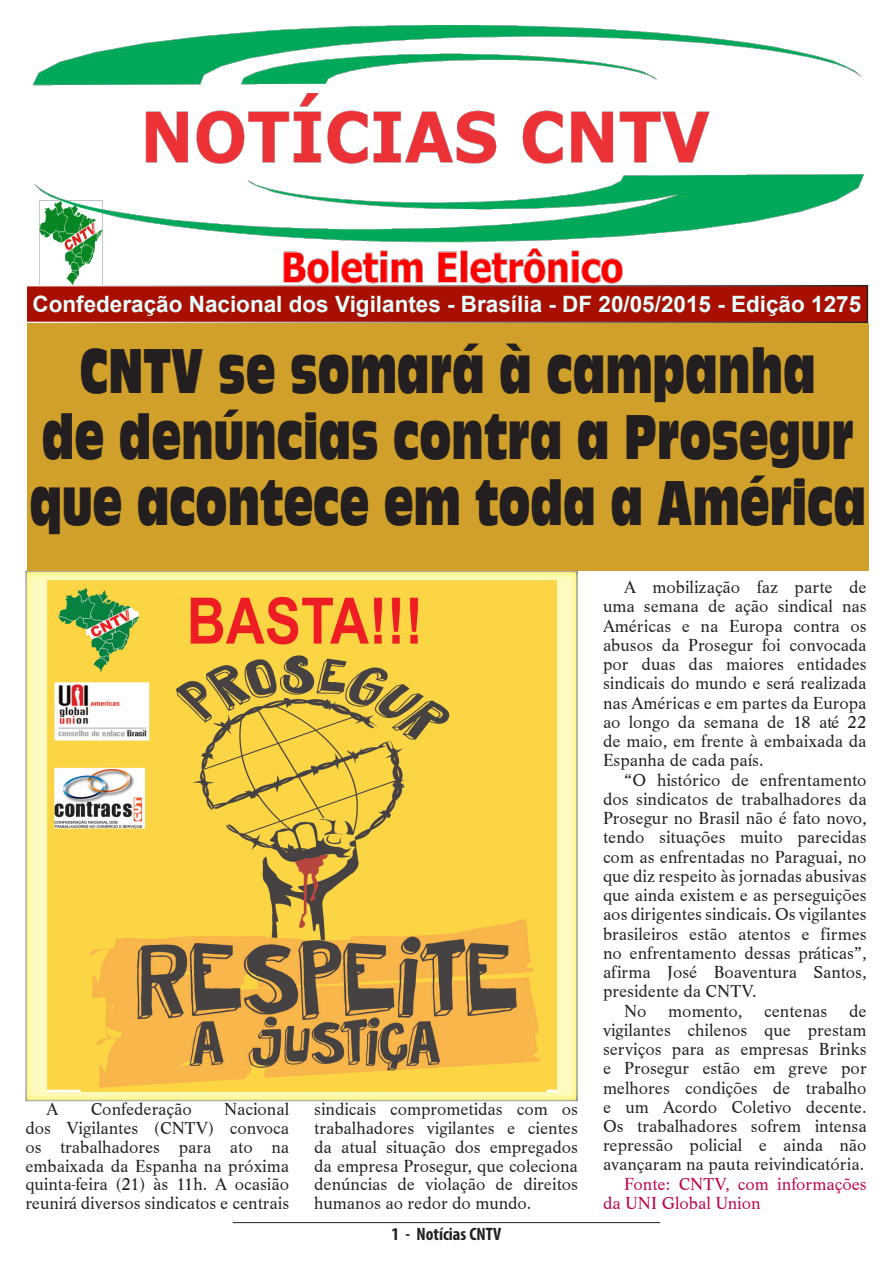
<style>
.page{position:relative;width:893px;height:1263px;background:#fff}
.page>*{position:absolute;margin:0;border:0;box-sizing:border-box;transform-origin:0 0}
.t1{font:58.65px/66px "Antique Olive Compact";color:#231f20;text-align:center;scale:.67 1}
.t2{font:700 22.5px "Arial";color:#e3ffff}
.t3{font:18px/19.2px "Life T";color:#231f20;text-align:justify}
.t4{font:18px/19.2px "Life T";color:#bc0250}
.Rodapé___À_esquerda{font:700 condensed 18px "Myriad Pro";color:#231f20}
</style>
<div class="page">
<hr style="left:233px;top:1222px;width:427px;height:1px;background:#231f20">
<div style="left:26px;top:286px;width:841px;height:36px;background:#a80f00"></div>
<div style="left:25px;top:570px;width:553px;height:532px;background:#fff;opacity:.75"></div>
<img style="left:33px;top:26px;width:831px;height:259px">
<div style="left:27px;top:323px;width:841px;height:248px;background:#d0a02a"></div>
<img style="left:48px;top:580px;width:508px;height:512px">
<p class="t2" style="left:32px;top:289px;width:830px">Confederação Nacional dos Vigilantes - Brasília - DF 20/05/2015 - Edição 1275</p>
<p class="t1" style="left:29px;top:338px;width:1250px">CNTV se somará à campanha<br>de denúncias contra a Prosegur que acontece em toda a América</p>
<p class="t3" style="left:47px;top:1100px;width:13px">A</p>
<p class="t3" style="left:91px;top:1100px;width:103px">Confederação</p>
<p class="t3" style="left:25px;top:1100px;width:265px;line-height:18.8px;text-indent:199px">Nacional dos Vigilantes (CNTV) convoca os trabalhadores para ato na embaixada da Espanha na próxima quinta-feira (21) às 11h. A ocasião reunirá diversos sindicatos e centrais</p>
<p class="t3" style="left:314px;top:1100px;width:265px;line-height:18.8px">sindicais comprometidas com os trabalhadores vigilantes e cientes da atual situação dos empregados da empresa Prosegur, que coleciona denúncias de violação de direitos humanos ao redor do mundo.</p>
<p class="Rodapé___À_esquerda" style="left:392px;top:1223px;width:111px">1 - Notícias CNTV</p>
<p class="t3" style="left:603px;top:578px;width:265px;text-indent:21px">A mobilização faz parte de uma semana de ação sindical nas Américas e na Europa contra os abusos da Prosegur foi convocada por duas das maiores entidades sindicais do mundo e será realizada nas Américas e em partes da Europa ao longo da semana de 18 até 22 de maio, em frente à embaixada da Espanha de cada país.</p>
<p class="t3" style="left:603px;top:770px;width:265px;text-indent:21px">“O histórico de enfrentamento dos sindicatos de trabalhadores da Prosegur no Brasil não é fato novo, tendo situações muito parecidas com as enfrentadas no Paraguai, no que diz respeito às jornadas abusivas que ainda existem e as perseguições aos dirigentes sindicais. Os vigilantes brasileiros estão atentos e firmes no enfrentamento dessas práticas”, afirma José Boaventura Santos, presidente da CNTV.</p>
<p class="t3" style="left:603px;top:1001px;width:265px;text-indent:21px">No momento, centenas de vigilantes chilenos que prestam serviços para as empresas Brinks e Prosegur estão em greve por melhores condições de trabalho e um Acordo Coletivo decente.<br>Os trabalhadores sofrem intensa repressão policial e ainda não avançaram na pauta reivindicatória.</p>
<p class="t4" style="left:603px;top:1174px;width:265px;text-indent:21px">Fonte: CNTV, com informações da UNI Global Union</p>
</div>
